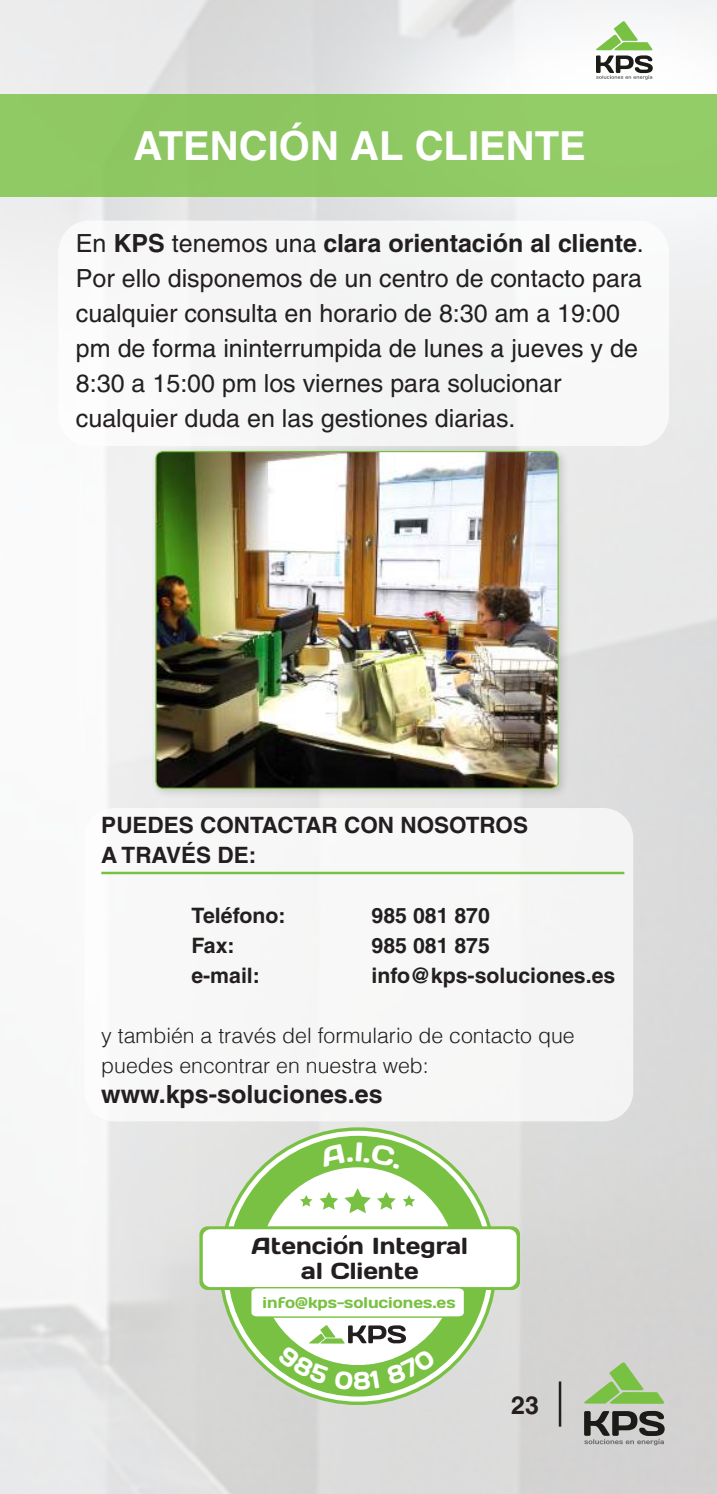
<style>
.page{position:relative;width:717px;height:1494px;background:#fff}
.page>*{position:absolute;margin:0;border:0;box-sizing:border-box;transform-origin:0 0}
.t1{font:700 40px "Helvetica";color:#fff}
.t2{font:25px/35px "Helvetica";color:#231f20}
.t3{font:700 25px "Helvetica LT";color:#231f20}
.t4{font:700 25px "Helvetica";color:#231f20}
.t5{font:23.25px/25px "Days";color:#231f20;text-align:center}
.t6{font:700 22.5px/30px "Helvetica LT";color:#231f20}
.t7{font:300 21.25px/30px "Helvetica LT";color:#231f20}
.t8{font:700 21.25px "Helvetica";color:#231f20}
.t9{font:15.5px "Days";color:#79c142}
.s1{font-weight:700}
</style>
<div class="page">
<img style="left:0;top:0;width:716px;height:1493px">
<svg style="left:583px;top:1362px;width:81px;height:41px;background:#adcb95"></svg>
<svg style="left:583px;top:1410px;width:81px;height:35px;background:#838281"></svg>
<svg style="left:595px;top:21px;width:57px;height:59px"></svg>
<hr style="left:558px;top:1381px;width:3px;height:45px;background:#231f20">
<div style="left:84px;top:808px;width:549px;height:313px;background:#f7f7f7;border-radius:30px"></div>
<div style="left:58px;top:220px;width:610px;height:226px;background:#f6f6f6;border-radius:31px"></div>
<div style="left:0;top:94px;width:716px;height:102px;background:#90c964"></div>
<hr style="left:101px;top:871px;width:523px;height:3px;background:#79c142">
<div style="left:150px;top:445px;width:419px;height:354px;background:#231f20;opacity:.18"></div>
<img style="left:156px;top:451px;width:402px;height:337px">
<div style="left:155px;top:451px;width:403px;height:337px;border:1px solid #79c142;border-radius:7px"></div>
<svg style="left:227px;top:1135px;width:261px;height:261px"></svg>
<svg style="left:199px;top:1226px;width:320px;height:63px;background:#8cc95e"></svg>
<div style="left:203px;top:1229px;width:313px;height:57px;background:#fff;border-radius:8px"></div>
<svg style="left:249px;top:1286px;width:217px;height:31px"></svg>
<svg style="left:342px;top:1235px;width:5px;height:4px"></svg>
<svg style="left:0;top:0;width:7px;height:7px"></svg>
<svg style="left:0;top:1492px;width:7px;height:2px"></svg>
<svg style="left:712px;top:0;width:5px;height:7px"></svg>
<svg style="left:277px;top:1325px;width:159px;height:64px"></svg>
<div style="left:320px;top:1142px;width:79px;height:27px;background:#79c142"></div>
<h1 class="t1" style="left:133px;top:122px;width:453px">ATENCIÓN AL CLIENTE</h1>
<p class="t2" style="left:76px;top:226px;width:569px">En <span class="s1">KPS</span> tenemos una <span class="s1">clara orientación al cliente</span>.<br>Por ello disponemos de un centro de contacto para cualquier consulta en horario de 8:30 am a 19:00 pm de forma ininterrumpida de lunes a jueves y de 8:30 a 15:00 pm los viernes para solucionar cualquier duda en las gestiones diarias.</p>
<p class="t6" style="left:101px;top:809px;width:428px">PUEDES CONTACTAR CON NOSOTROS<br>A TRAVÉS DE:</p>
<p class="t8" style="left:191px;top:902px;width:95px">Teléfono:</p>
<p class="t8" style="left:371px;top:902px;width:120px">985 081 870</p>
<p class="t8" style="left:191px;top:932px;width:45px">Fax:</p>
<p class="t8" style="left:371px;top:932px;width:120px">985 081 875</p>
<p class="t8" style="left:191px;top:962px;width:70px">e-mail:</p>
<p class="t8" style="left:371px;top:962px;width:245px">info@kps-soluciones.es</p>
<p class="t7" style="left:101px;top:1019px;width:474px">y también a través del formulario de contacto que puedes encontrar en nuestra web:</p>
<p class="t3" style="left:101px;top:1078px;width:283px">www.kps-soluciones.es</p>
<p class="t5" style="left:251px;top:1231px;width:218px">Atencion Integral al Cliente</p>
<p class="t9" style="left:262px;top:1291px;width:194px">info@kps-soluciones.es</p>
<p class="t4" style="left:511px;top:1389px;width:29px">23</p>
</div>
